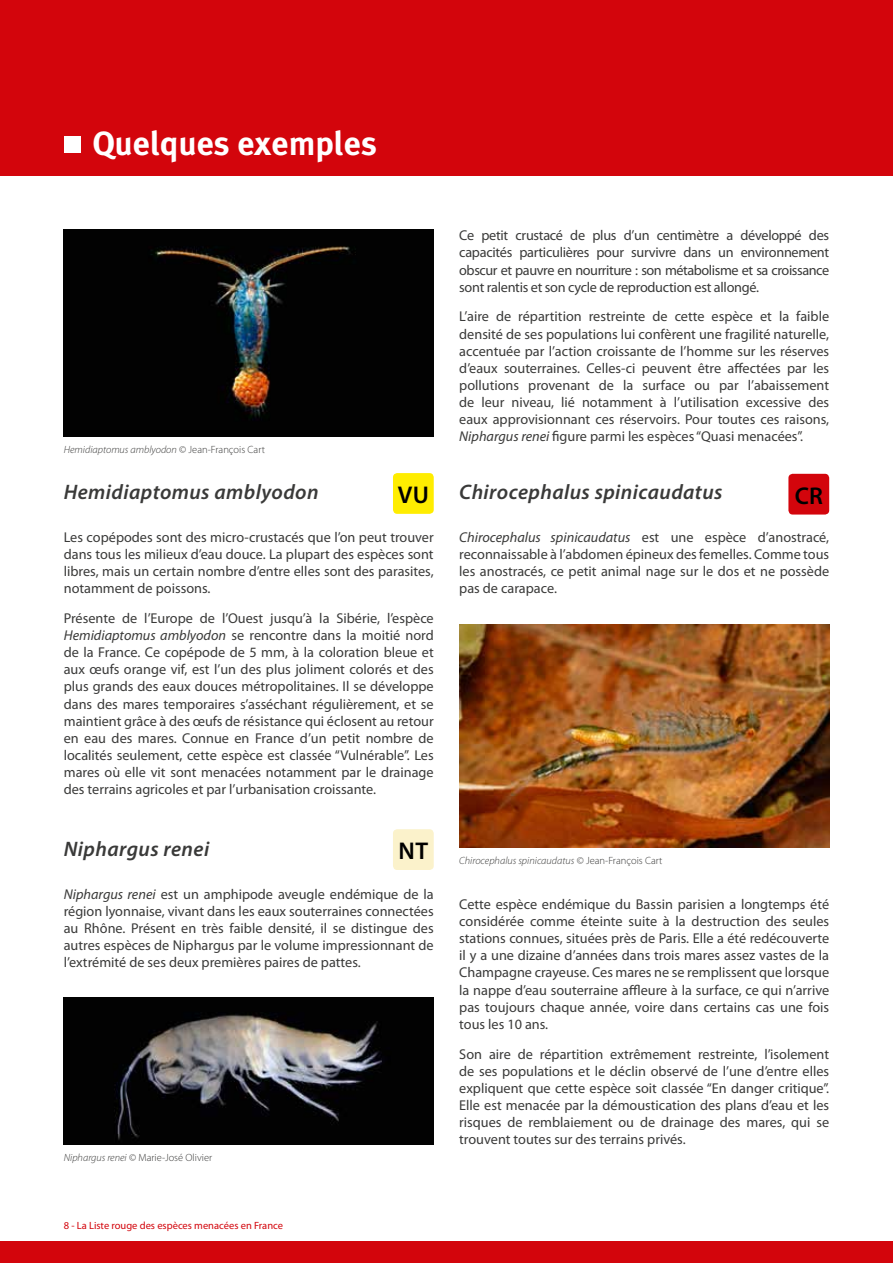
<style>
.page{position:relative;width:893px;height:1263px;background:#fff}
.page>*{position:absolute;margin:0;border:0;box-sizing:border-box;transform-origin:0 0}
.t1{font:700 33.75px "Meta Plus";color:#fff}
.t2{font:600 24.3px "Myriad Pro";color:#000}
.t3{font:italic 600 21px "Myriad Pro";letter-spacing:.02em;color:#3a3a39}
.t4{font:14.25px/17.1px "Myriad Pro";color:#3a3a39;text-align:justify}
.t5{font:italic 300 10.5px "Myriad Pro";color:#3a3a39}
.t6{font:10.5px "Myriad Pro";color:#d3050c}
.t7{font:300 10.5px "Myriad Pro";color:#3a3a39}
.s1{font-style:normal}
.s2{font-style:italic}
</style>
<div class="page">
<div style="left:0;top:0;width:893px;height:176px;background:#d3050c"></div>
<div style="left:0;top:1241px;width:893px;height:22px;background:#d3050c"></div>
<div style="left:64px;top:136px;width:16px;height:17px;background:#fff"></div>
<img style="left:64px;top:230px;width:370px;height:207px">
<img style="left:64px;top:997px;width:370px;height:147px">
<img style="left:459px;top:625px;width:370px;height:223px">
<div style="left:788px;top:474px;width:41px;height:40px;background:#d3050c;border-radius:4px"></div>
<div style="left:393px;top:473px;width:41px;height:41px;background:#ffed00;border-radius:4px"></div>
<div style="left:393px;top:829px;width:41px;height:41px;background:#fbf2cb;border-radius:4px"></div>
<h1 class="t1" style="left:92px;top:124px;width:286px">Quelques exemples</h1>
<p class="t5" style="left:64px;top:443px;width:203px">Hemidiaptomus amblyodon <span class="s1">© Jean-François Cart</span></p>
<p class="t4" style="left:459px;top:227px;width:371px">Ce petit crustacé de plus d’un centimètre a développé des capacités particulières pour survivre dans un environnement obscur et pauvre en nourriture : son métabolisme et sa croissance sont ralentis et son cycle de reproduction est allongé.</p>
<p class="t4" style="left:459px;top:308px;width:371px">L’aire de répartition restreinte de cette espèce et la faible densité de ses populations lui confèrent une fragilité naturelle, accentuée par l’action croissante de l’homme sur les réserves d’eaux souterraines. Celles-ci peuvent être affectées par les pollutions provenant de la surface ou par l’abaissement de leur niveau, lié notamment à l’utilisation excessive des eaux approvisionnant ces réservoirs. Pour toutes ces raisons, <span class="s2">Niphargus renei</span> figure parmi les espèces “Quasi menacées”.</p>
<h3 class="t3" style="left:459px;top:479px;width:265px">Chirocephalus spinicaudatus</h3>
<p class="t4" style="left:459px;top:528px;width:371px"><span class="s2">Chirocephalus spinicaudatus</span> est une espèce d’anostracé, reconnaissable à l’abdomen épineux des femelles. Comme tous les anostracés, ce petit animal nage sur le dos et ne possède pas de carapace.</p>
<h3 class="t3" style="left:64px;top:479px;width:256px">Hemidiaptomus amblyodon</h3>
<p class="t4" style="left:64px;top:528px;width:371px">Les copépodes sont des micro-crustacés que l’on peut trouver dans tous les milieux d’eau douce. La plupart des espèces sont libres, mais un certain nombre d’entre elles sont des parasites, notamment de poissons.</p>
<p class="t4" style="left:64px;top:609px;width:371px">Présente de l’Europe de l’Ouest jusqu’à la Sibérie, l’espèce <span class="s2">Hemidiaptomus amblyodon</span> se rencontre dans la moitié nord de la France. Ce copépode de 5 mm, à la coloration bleue et aux œufs orange vif, est l’un des plus joliment colorés et des plus grands des eaux douces métropolitaines. Il se développe dans des mares temporaires s’asséchant régulièrement, et se maintient grâce à des œufs de résistance qui éclosent au retour en eau des mares. Connue en France d’un petit nombre de localités seulement, cette espèce est classée “Vulnérable”. Les mares où elle vit sont menacées notamment par le drainage des terrains agricoles et par l’urbanisation croissante.</p>
<h2 class="t2" style="left:398px;top:479px;width:33px">VU</h2>
<h2 class="t2" style="left:795px;top:480px;width:30px">CR</h2>
<h3 class="t3" style="left:64px;top:836px;width:147px">Niphargus renei</h3>
<p class="t4" style="left:64px;top:885px;width:371px"><span class="s2">Niphargus renei</span> est un amphipode aveugle endémique de la région lyonnaise, vivant dans les eaux souterraines connectées au Rhône. Présent en très faible densité, il se distingue des autres espèces de Niphargus par le volume impressionnant de l’extrémité de ses deux premières paires de pattes.</p>
<h2 class="t2" style="left:399px;top:835px;width:31px">NT</h2>
<p class="t7" style="left:64px;top:1151px;width:150px"><span class="s2">Niphargus renei</span> © Marie-José Olivier</p>
<p class="t6" style="left:64px;top:1219px;width:221px">8 - La Liste rouge des espèces menacées en France</p>
<p class="t5" style="left:459px;top:854px;width:205px">Chirocephalus spinicaudatus <span class="s1">© Jean-François Cart</span></p>
<p class="t4" style="left:459px;top:895px;width:371px">Cette espèce endémique du Bassin parisien a longtemps été considérée comme éteinte suite à la destruction des seules stations connues, situées près de Paris. Elle a été redécouverte il y a une dizaine d’années dans trois mares assez vastes de la Champagne crayeuse. Ces mares ne se remplissent que lorsque la nappe d’eau souterraine affleure à la surface, ce qui n’arrive pas toujours chaque année, voire dans certains cas une fois tous les 10 ans.</p>
<p class="t4" style="left:459px;top:1045px;width:371px">Son aire de répartition extrêmement restreinte, l’isolement de ses populations et le déclin observé de l’une d’entre elles expliquent que cette espèce soit classée “En danger critique”.<br>Elle est menacée par la démoustication des plans d’eau et les risques de remblaiement ou de drainage des mares, qui se trouvent toutes sur des terrains privés.</p>
</div>
